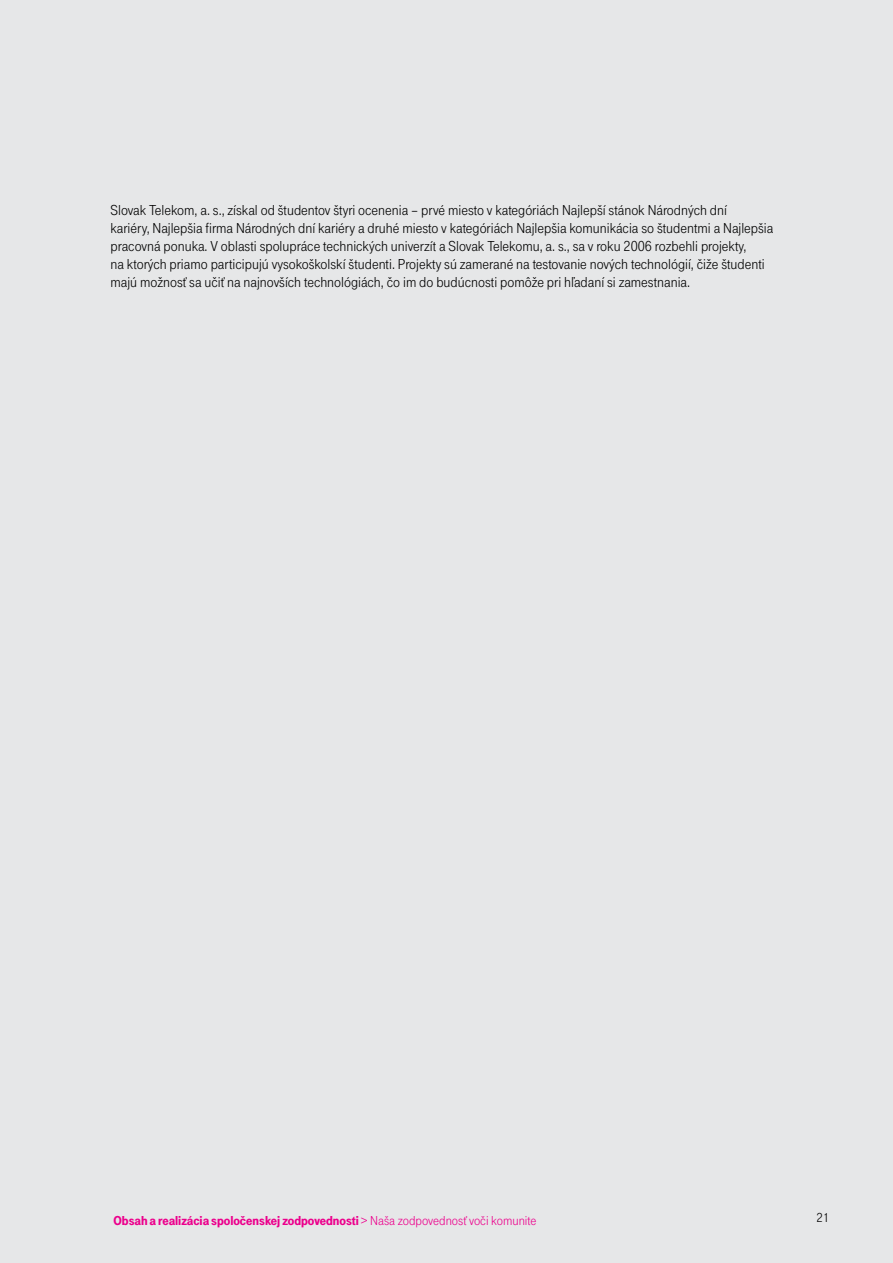
<style>
.page{position:relative;width:893px;height:1263px;background:#e6e7e8}
.page>*{position:absolute;margin:0;border:0;box-sizing:border-box;transform-origin:0 0}
.t1{font:15px/18px "Tele Grotesk Norm";color:#000}
.t2{font:13.5px "Tele Grotesk Ultr";color:#ec008c}
.t3{font:13.5px "Tele Grotesk Norm";color:#000}
.s1{font-family:"Tele Grotesk Norm"}
</style>
<div class="page">
<p class="t1" style="left:111px;top:201px;width:664px">Slovak Telekom, a. s., získal od študentov štyri ocenenia – prvé miesto v kategóriách Najlepší stánok Národných dní<br>kariéry, Najlepšia firma Národných dní kariéry a druhé miesto v kategóriách Najlepšia komunikácia so študentmi a Najlepšia pracovná ponuka. V oblasti spolupráce technických univerzít a Slovak Telekomu, a. s., sa v roku 2006 rozbehli projekty,<br>na ktorých priamo participujú vysokoškolskí študenti. Projekty sú zamerané na testovanie nových technológií, čiže študenti majú možnosť sa učiť na najnovších technológiách, čo im do budúcnosti pomôže pri hľadaní si zamestnania.</p>
<p class="t2" style="left:113px;top:1213px;width:424px">Obsah a realizácia spoločenskej zodpovednosti <span class="s1">&gt; Naša zodpovednosť voči komunite</span></p>
<p class="t3" style="left:817px;top:1210px;width:14px">21</p>
</div>
